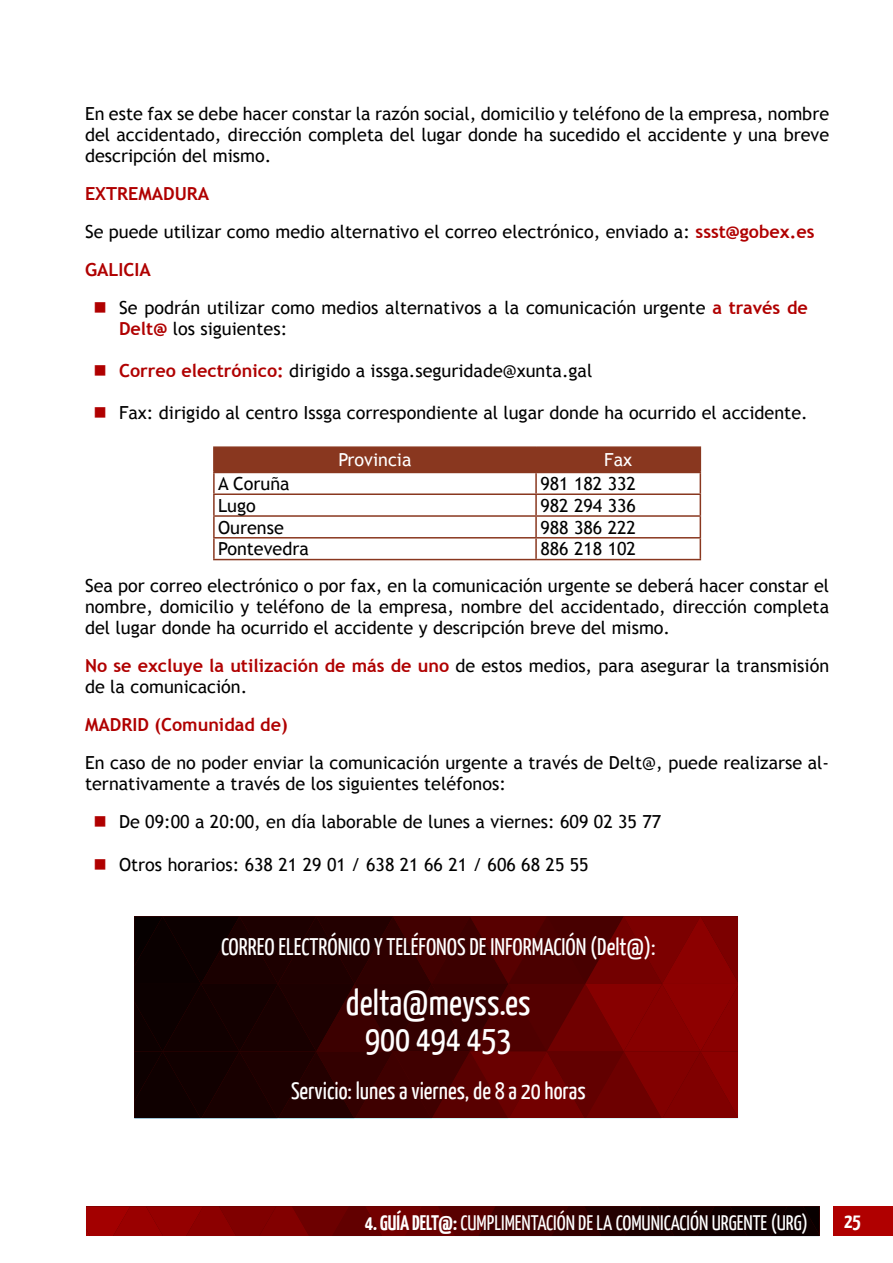
<style>
.page{position:relative;width:893px;height:1263px;background:#fff}
.page>*{position:absolute;margin:0;border:0;box-sizing:border-box;transform-origin:0 0}
.t1{font:36px/36px "Yanone Kaffeesatz";color:#fff;text-align:center}
.t2{font:24px "Yanone Kaffeesatz";color:#fff}
.t3{font:21px "Yanone Kaffeesatz";color:#fff}
.t4{font:700 21px "Yanone Kaffeesatz";color:#fff}
.t5{font:18px/21px "Trebuchet MS";color:#000}
.t6{font:700 18px "Trebuchet MS";color:#b00000}
.t7{font:18px "Trebuchet MS";color:#fff}
.s1{font-weight:700;color:#b00000}
.s2{font-weight:700}
</style>
<div class="page">
<div style="left:833px;top:1206px;width:60px;height:30px;background:#b00000"></div>
<svg style="left:86px;top:1206px;width:733px;height:30px;background:#530000"></svg>
<hr style="left:213px;top:446px;width:323px;height:2px;background:#89371f">
<hr style="left:213px;top:448px;width:2px;height:24px;background:#89371f">
<hr style="left:536px;top:446px;width:165px;height:2px;background:#89371f">
<hr style="left:213px;top:472px;width:323px;height:1px;background:#89371f">
<hr style="left:213px;top:473px;width:2px;height:20px;background:#89371f">
<hr style="left:213px;top:493px;width:323px;height:2px;background:#89371f">
<hr style="left:213px;top:495px;width:2px;height:20px;background:#89371f">
<hr style="left:213px;top:515px;width:323px;height:2px;background:#89371f">
<hr style="left:213px;top:517px;width:2px;height:20px;background:#89371f">
<hr style="left:213px;top:537px;width:323px;height:1px;background:#89371f">
<hr style="left:213px;top:538px;width:2px;height:21px;background:#89371f">
<svg style="left:214px;top:448px;width:487px;height:111px"></svg>
<hr style="left:213px;top:559px;width:323px;height:1px;background:#89371f">
<hr style="left:536px;top:559px;width:165px;height:1px;background:#89371f">
<svg style="left:134px;top:916px;width:604px;height:202px;background:#430000"></svg>
<p class="t5" style="left:85px;top:103px;width:746px;text-align:justify">En este fax se debe hacer constar la razón social, domicilio y teléfono de la empresa, nombre del accidentado, dirección completa del lugar donde ha sucedido el accidente y una breve descripción del mismo.</p>
<p class="t5" style="left:85px;top:174px;width:731px;line-height:38px"><span class="s1">EXTREMADURA<br></span>Se puede utilizar como medio alternativo el correo electrónico, enviado a: <span class="s1">ssst@gobex.es<br>GALICIA</span></p>
<p class="t5" style="left:119px;top:297px;width:690px">Se podrán utilizar como medios alternativos a la comunicación urgente <span class="s1">a través de<br>Delt@</span> los siguientes:</p>
<p class="t5" style="left:119px;top:360px;width:475px"><span class="s1">Correo electrónico:</span> dirigido a issga.seguridade@xunta.gal</p>
<p class="t5" style="left:119px;top:403px;width:690px">Fax: dirigido al centro Issga correspondiente al lugar donde ha ocurrido el accidente.</p>
<p class="t7" style="left:338px;top:449px;width:75px">Provincia</p>
<p class="t7" style="left:604px;top:449px;width:29px">Fax</p>
<p class="t5" style="left:218px;top:473px;width:73px">A Coruña</p>
<p class="t5" style="left:540px;top:473px;width:97px">981 182 332</p>
<p class="t5" style="left:218px;top:495px;width:39px">Lugo</p>
<p class="t5" style="left:540px;top:495px;width:97px">982 294 336</p>
<p class="t5" style="left:218px;top:517px;width:67px">Ourense</p>
<p class="t5" style="left:540px;top:517px;width:97px">988 386 222</p>
<p class="t5" style="left:218px;top:539px;width:92px">Pontevedra</p>
<p class="t5" style="left:85px;top:531px;width:746px;line-height:37px;text-indent:455px">886 218 102<br>Sea por correo electrónico o por fax, en la comunicación urgente se deberá hacer constar el</p>
<p class="t5" style="left:85px;top:597px;width:746px">nombre, domicilio y teléfono de la empresa, nombre del accidentado, dirección completa del lugar donde ha ocurrido el accidente y descripción breve del mismo.</p>
<p class="t5" style="left:85px;top:656px;width:746px"><span class="s1">No se excluye la utilización de más de uno</span> de estos medios, para asegurar la transmisión de la comunicación.</p>
<p class="t6" style="left:85px;top:714px;width:204px">MADRID (Comunidad de)</p>
<p class="t5" style="left:85px;top:753px;width:746px">En caso de no poder enviar la comunicación urgente a través de Delt@, puede realizarse al‐ ternativamente a través de los siguientes teléfonos:</p>
<p class="t5" style="left:119px;top:812px;width:544px">De 09:00 a 20:00, en día laborable de lunes a viernes: 609 02 35 77</p>
<p class="t5" style="left:119px;top:854px;width:471px">Otros horarios: 638 21 29 01 / 638 21 66 21 / 606 68 25 55</p>
<h2 class="t2" style="left:221px;top:932px;width:436px">CORREO ELECTRÓNICO Y TELÉFONOS DE INFORMACIÓN (Delt@):</h2>
<h1 class="t1" style="left:346px;top:984px;width:186px">delta@meyss.es<br>900 494 453</h1>
<h2 class="t2" style="left:291px;top:1076px;width:296px">Servicio: lunes a viernes, de 8 a 20 horas</h2>
<p class="t3" style="left:365px;top:1209px;width:445px"><span class="s2">4. GUÍA DELT@:</span> CUMPLIMENTACIÓN DE LA COMUNICACIÓN URGENTE (URG)</p>
<p class="t4" style="left:844px;top:1208px;width:18px">25</p>
</div>
